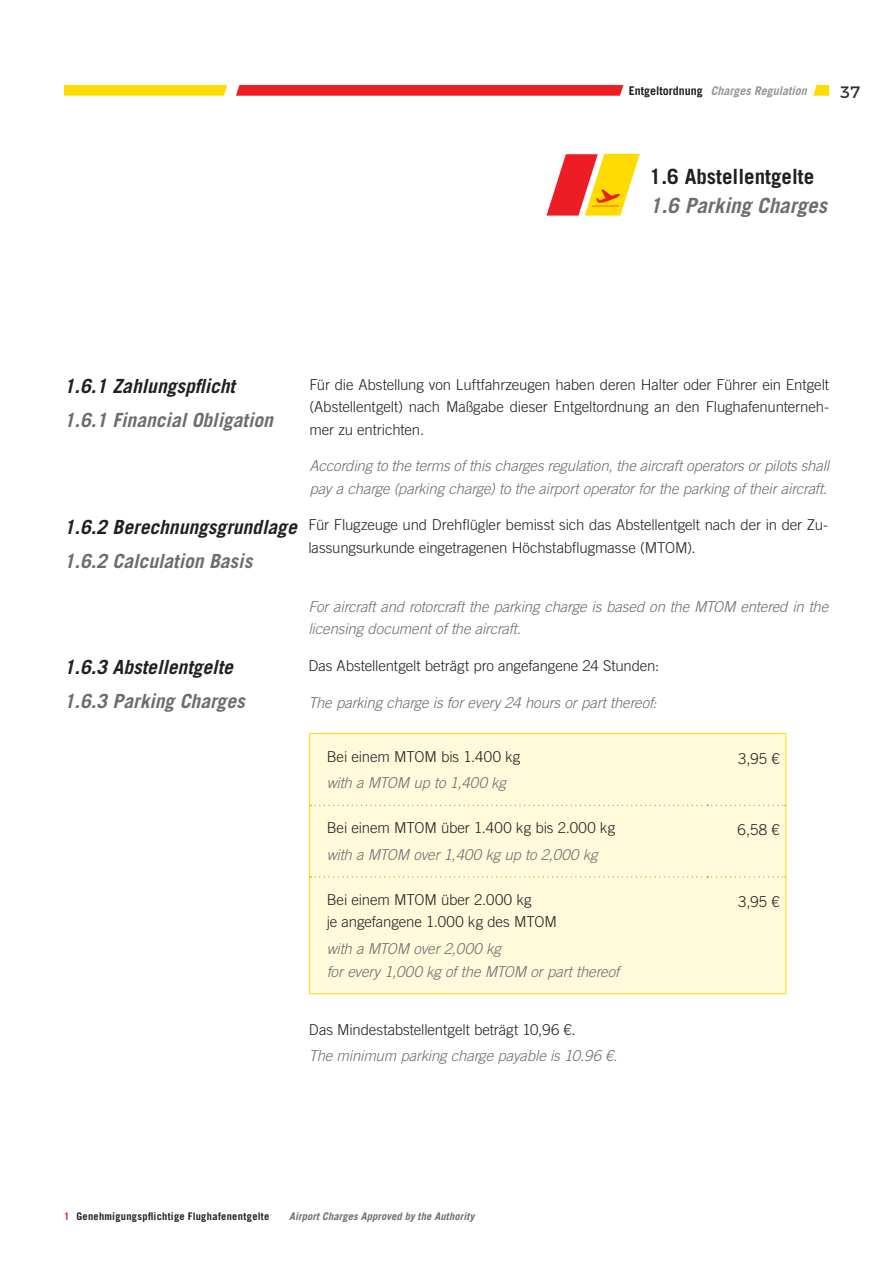
<style>
.page{position:relative;width:893px;height:1263px;background:#fff}
.page>*{position:absolute;margin:0;border:0;box-sizing:border-box;transform-origin:0 0}
.Überschrift_1_1__-_deutsch{font:700 21px "Trade Gothic LT Std";color:#231f20}
.Überschrift_1_1__-_englisch{font:italic 700 21px "Trade Gothic LT Std";color:#6c6d70}
.Überschrift_1_1_1_-_deutsch{font:italic 700 19.5px "Trade Gothic LT Std";color:#231f20}
.Überschrift_1_1_1_-_englisch{font:italic 700 19.5px "Trade Gothic LT Std";color:#6c6d70}
.t1{font:16.5px "Montserrat";color:#312f30}
.Fließtext_deutsch{font:300 15px/22.5px "Trade Gothic LT Std";letter-spacing:-.01em;color:#231f20;text-align:justify}
.Fließtext_englisch{font:italic 300 15px/22.5px "Trade Gothic LT Std";letter-spacing:-.01em;color:#6c6d70}
.t2{font:italic 700 12px "Trade Gothic LT Std";color:#939598}
.t3{font:700 10.5px "Trade Gothic LT Std";letter-spacing:.025em;color:#231f20}
.t4{font:italic 700 10.5px "Trade Gothic LT Std";letter-spacing:.015em;color:#6c6d70}
.s1{font-style:normal;color:#231f20}
.s2{color:#ee1d23}
</style>
<div class="page">
<svg style="left:236px;top:85px;width:387px;height:11px;background:#ee262b"></svg>
<svg style="left:64px;top:85px;width:163px;height:11px;background:#ffdd0b"></svg>
<svg style="left:813px;top:85px;width:17px;height:11px"></svg>
<svg style="left:546px;top:154px;width:94px;height:62px"></svg>
<div style="left:311px;top:735px;width:473px;height:257px;background:#fffadb"></div>
<svg style="left:311px;top:805px;width:473px;height:1px"></svg>
<svg style="left:311px;top:876px;width:473px;height:2px"></svg>
<div style="left:309px;top:733px;width:477px;height:261px;border:1px solid #ffdc01"></div>
<p class="t2" style="left:629px;top:83px;width:179px"><span class="s1">Entgeltordnung</span> Charges Regulation</p>
<p class="t1" style="left:840px;top:79px;width:22px">37</p>
<p class="Überschrift_1_1__-_deutsch" style="left:650px;top:163px;width:166px">1.6 Abstellentgelte</p>
<p class="Überschrift_1_1__-_englisch" style="left:650px;top:192px;width:179px">1.6 Parking Charges</p>
<p class="Überschrift_1_1_1_-_deutsch" style="left:64px;top:374px;width:173px">1.6.1 Zahlungspflicht</p>
<p class="Überschrift_1_1_1_-_englisch" style="left:64px;top:408px;width:211px">1.6.1 Financial Obligation</p>
<p class="Überschrift_1_1_1_-_deutsch" style="left:64px;top:515px;width:234px">1.6.2 Berechnungsgrundlage</p>
<p class="Überschrift_1_1_1_-_englisch" style="left:64px;top:549px;width:190px">1.6.2 Calculation Basis</p>
<p class="Fließtext_deutsch" style="left:309px;top:373px;width:521px">Für die Abstellung von Luftfahrzeugen haben deren Halter oder Führer ein Entgelt (Abstellentgelt) nach Maßgabe dieser Entgeltordnung an den Flughafenunterneh&shy;mer zu entrichten.</p>
<p class="Fließtext_englisch" style="left:309px;top:455px;width:521px">According to the terms of this charges regulation, the aircraft operators or pilots shall pay a charge (parking charge) to the airport operator for the parking of their aircraft.</p>
<p class="Fließtext_deutsch" style="left:308px;top:514px;width:521px">Für Flugzeuge und Drehflügler bemisst sich das Abstellentgelt nach der in der Zu&shy;lassungsurkunde eingetragenen Höchstabflugmasse (MTOM).</p>
<p class="Überschrift_1_1_1_-_deutsch" style="left:64px;top:655px;width:171px">1.6.3 Abstellentgelte</p>
<p class="Überschrift_1_1_1_-_englisch" style="left:64px;top:689px;width:182px">1.6.3 Parking Charges</p>
<p class="Fließtext_englisch" style="left:308px;top:596px;width:521px">For aircraft and rotorcraft the parking charge is based on the MTOM entered in the licensing document of the aircraft.</p>
<p class="Fließtext_deutsch" style="left:308px;top:654px;width:353px">Das Abstellentgelt beträgt pro angefangene 24 Stunden:</p>
<p class="Fließtext_englisch" style="left:308px;top:691px;width:350px">The parking charge is for every 24 hours or part thereof:</p>
<p class="Fließtext_deutsch" style="left:327px;top:745px;width:195px">Bei einem MTOM bis 1.400 kg</p>
<p class="Fließtext_englisch" style="left:327px;top:772px;width:181px">with a MTOM up to 1,400 kg</p>
<p class="Fließtext_deutsch" style="left:327px;top:816px;width:290px">Bei einem MTOM über 1.400 kg bis 2.000 kg</p>
<p class="Fließtext_englisch" style="left:327px;top:844px;width:272px">with a MTOM over 1,400 kg up to 2,000 kg</p>
<p class="Fließtext_deutsch" style="left:327px;top:888px;width:206px">Bei einem MTOM über 2.000 kg</p>
<p class="Fließtext_deutsch" style="left:327px;top:910px;width:232px">je angefangene 1.000 kg des MTOM</p>
<p class="Fließtext_englisch" style="left:327px;top:938px;width:176px">with a MTOM over 2,000 kg</p>
<p class="Fließtext_englisch" style="left:327px;top:960px;width:294px">for every 1,000 kg of the MTOM or part thereof</p>
<p class="Fließtext_deutsch" style="left:738px;top:747px;width:43px">3,95 €</p>
<p class="Fließtext_deutsch" style="left:738px;top:818px;width:44px">6,58 €</p>
<p class="Fließtext_deutsch" style="left:738px;top:890px;width:43px">3,95 €</p>
<p class="Fließtext_deutsch" style="left:309px;top:1018px;width:268px">Das Mindestabstellentgelt beträgt 10,96 €.</p>
<p class="Fließtext_englisch" style="left:309px;top:1045px;width:310px">The minimum parking charge payable is 10.96 €.</p>
<p class="t3" style="left:64px;top:1209px;width:207px"><span class="s2">1</span> Genehmigungspflichtige Flughafenentgelte</p>
<p class="t4" style="left:289px;top:1209px;width:187px">Airport Charges Approved by the Authority</p>
</div>
